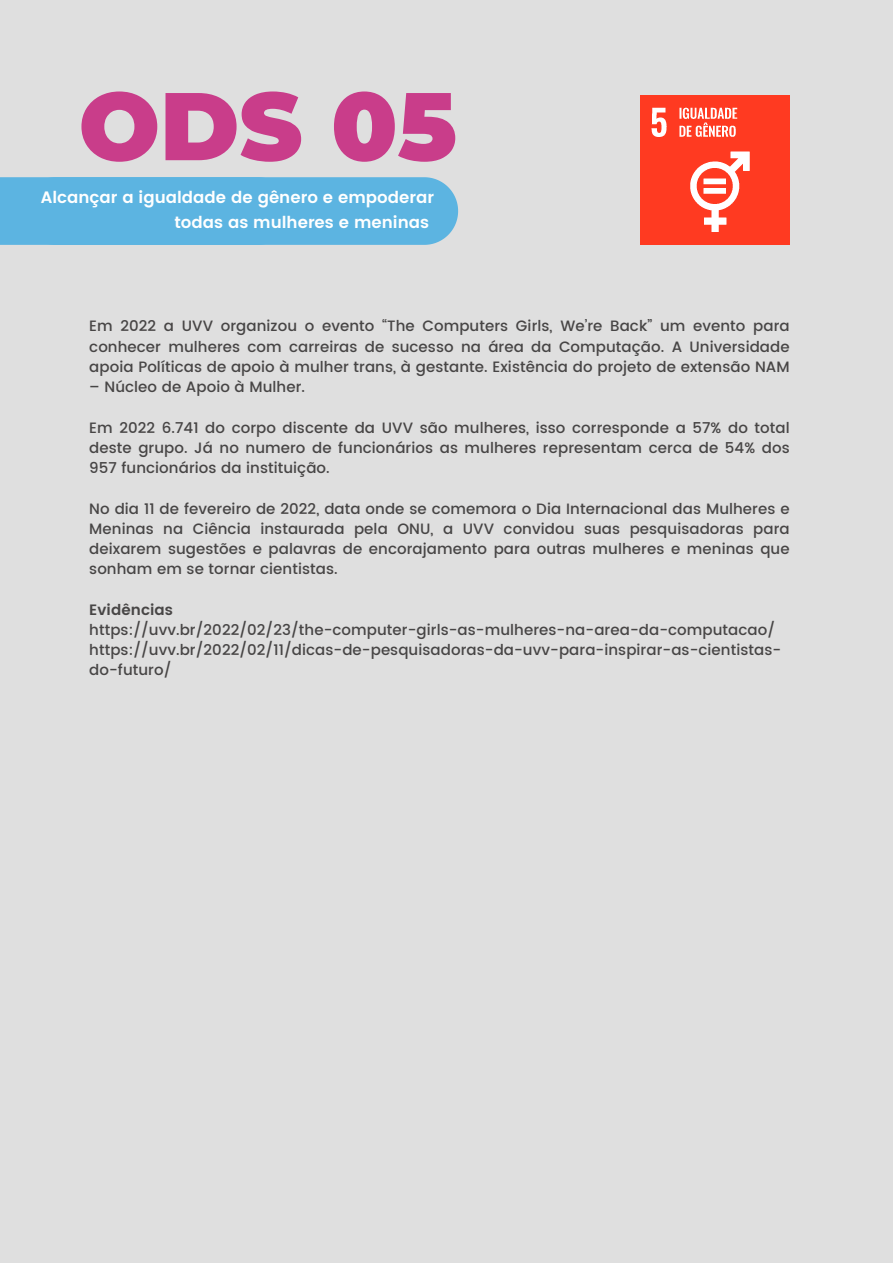
<style>
.page{position:relative;width:893px;height:1264px;background:#fff}
.page>*{position:absolute;margin:0;border:0;box-sizing:border-box;transform-origin:0 0}
.t1{font:900 95.85px "Montserrat";color:#c93d8a}
.t2{font:600 16.5px/24.8px "Poppins";color:#fff}
.t3{font:500 15px/20.2px "Poppins";letter-spacing:.005em;color:#474545;text-align:justify}
.t4{font:600 15px "Poppins";letter-spacing:.005em;color:#474545}
</style>
<div class="page">
<div style="left:0;top:0;width:892px;height:1262px;background:#dfdfdf"></div>
<img style="left:640px;top:96px;width:149px;height:148px">
<div style="left:0;top:177px;width:458px;height:68px;background:#5cb4e1"></div>
<p class="t1" style="left:79px;top:67px;width:380px">ODS 05</p>
<p class="t2" style="left:174px;top:185px;width:261px;text-indent:-133px">Alcançar a igualdade de gênero e empoderar todas as mulheres e meninas</p>
<p class="t3" style="left:89px;top:316px;width:701px">Em 2022 a UVV organizou o evento “The Computers Girls, We’re Back” um evento para conhecer mulheres com carreiras de sucesso na área da Computação. A Universidade apoia Políticas de apoio à mulher trans, à gestante. Existência do projeto de extensão NAM</p>
<p class="t3" style="left:89px;top:377px;width:217px">– Núcleo de Apoio à Mulher.</p>
<p class="t3" style="left:89px;top:417px;width:701px">Em 2022 6.741 do corpo discente da UVV são mulheres, isso corresponde a 57% do total deste grupo. Já no numero de funcionários as mulheres representam cerca de 54% dos 957 funcionários da instituição.</p>
<p class="t3" style="left:89px;top:498px;width:701px">No dia 11 de fevereiro de 2022, data onde se comemora o Dia Internacional das Mulheres e Meninas na Ciência instaurada pela ONU, a UVV convidou suas pesquisadoras para deixarem sugestões e palavras de encorajamento para outras mulheres e meninas que sonham em se tornar cientistas.</p>
<p class="t4" style="left:89px;top:600px;width:85px">Evidências</p>
<p class="t3" style="left:89px;top:619px;width:687px">https://uvv.br/2022/02/23/the-computer-girls-as-mulheres-na-area-da-computacao/</p>
<p class="t3" style="left:89px;top:640px;width:693px">https://uvv.br/2022/02/11/dicas-de-pesquisadoras-da-uvv-para-inspirar-as-cientistas&shy;do-futuro/</p>
</div>
